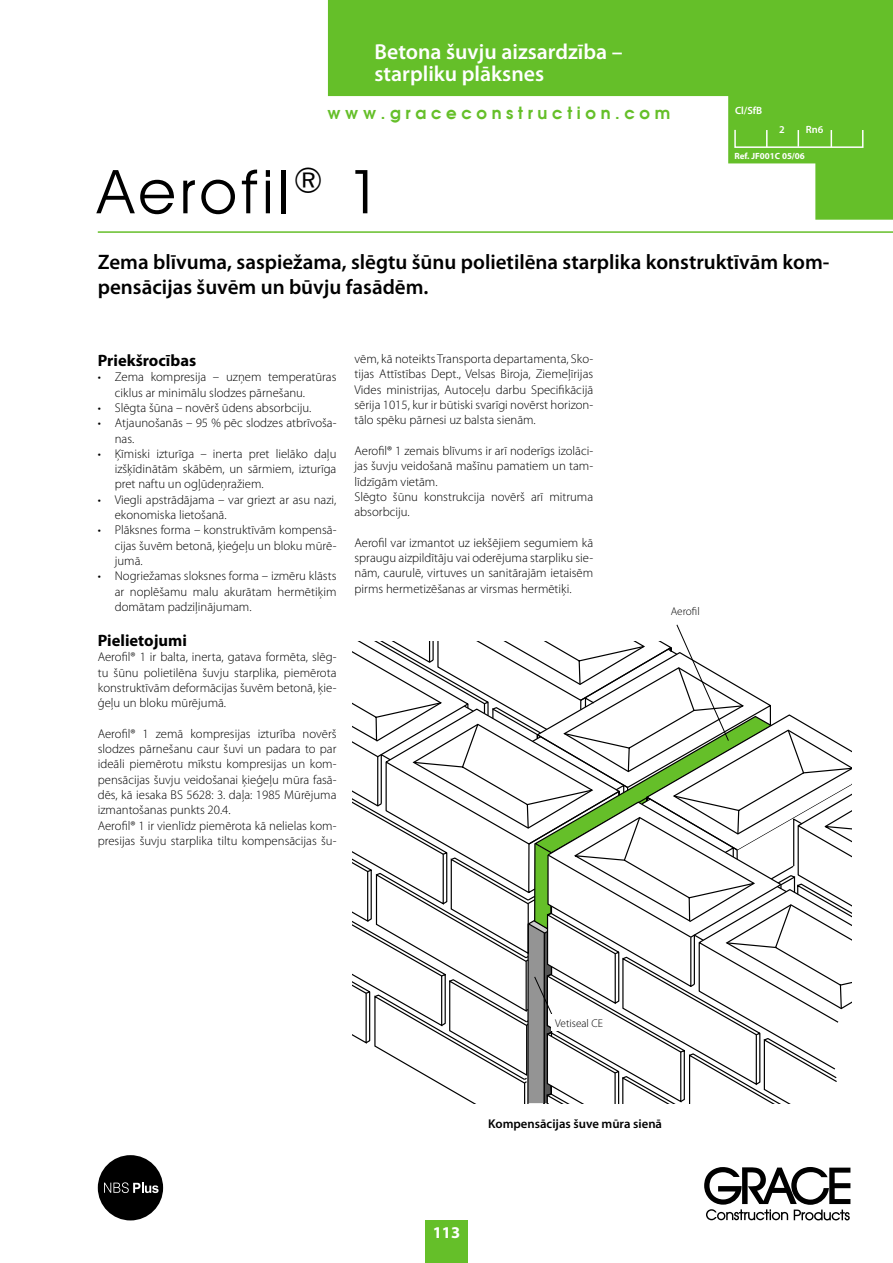
<style>
.page{position:relative;width:893px;height:1263px;background:#fff}
.page>*{position:absolute;margin:0;border:0;box-sizing:border-box;transform-origin:0 0}
.t1{font:60.75px "Avant Garde IT Cby BT";letter-spacing:.075em;color:#000}
.t2{font:600 21.75px/22.4px "Myriad Pro";color:#fff}
.t3{font:600 21px/25.2px "Myriad Pro";color:#000}
.t4{font:700 16.5px "Avangard TM";letter-spacing:.28em;color:#65bf29}
.t5{font:700 16.5px "Myriad Pro";color:#000}
.t6{font:700 16.5px "Myriad Pro";color:#fff}
.t7{font:300 12.75px/15.3px "Myriad Pro";color:#000;text-align:justify}
.t8{font:600 12.75px "Myriad Pro";color:#000}
.t9{font:300 11.25px "Myriad Pro";color:#000}
.t10{font:600 10.5px "Myriad Pro";color:#fff}
.t11{font:700 9px "Myriad Pro";color:#fff}
</style>
<div class="page">
<svg style="left:328px;top:0;width:565px;height:220px;fill:#65bf29"></svg>
<svg style="left:704px;top:1167px;width:146px;height:53px"></svg>
<div style="left:425px;top:1220px;width:43px;height:43px;background:#65bf29"></div>
<svg style="left:353px;top:641px;width:499px;height:462px"></svg>
<svg style="left:534px;top:624px;width:195px;height:395px"></svg>
<hr style="left:98px;top:231px;width:795px;height:2px;background:#65bf29">
<div style="left:734px;top:129px;width:129px;height:19px;border:2px solid #fff"></div>
<svg style="left:766px;top:130px;width:2px;height:17px"></svg>
<svg style="left:798px;top:130px;width:1px;height:17px"></svg>
<svg style="left:831px;top:130px;width:1px;height:17px"></svg>
<div style="left:98px;top:1155px;width:65px;height:65px;background:#000;border-radius:50%"></div>
<svg style="left:104px;top:1182px;width:55px;height:11px"></svg>
<div style="left:551px;top:1014px;width:56px;height:17px;background:#fff"></div>
<h2 class="t2" style="left:374px;top:41px;width:250px">Betona šuvju aizsardzība – starpliku plāksnes</h2>
<p class="t4" style="left:327px;top:104px;width:344px">www.graceconstruction.com</p>
<h1 class="t1" style="left:98px;top:155px;width:285px">Aerofil<sup>®</sup> 1</h1>
<p class="t10" style="left:735px;top:104px;width:29px">Cl/SfB</p>
<p class="t10" style="left:779px;top:124px;width:7px">2</p>
<p class="t10" style="left:806px;top:124px;width:19px">Rn6</p>
<p class="t11" style="left:734px;top:151px;width:72px">Ref. JF001C 05/06</p>
<h3 class="t3" style="left:98px;top:250px;width:733px">Zema blīvuma, saspiežama, slēgtu šūnu polietilēna starplika konstruktīvām kom&shy;pensācijas šuvēm un būvju fasādēm.</h3>
<p class="t5" style="left:98px;top:351px;width:100px">Priekšrocības</p>
<p class="t7" style="left:115px;top:370px;width:223px;text-indent:-17px">• Zema kompresija – uzņem temperatūras ciklus ar minimālu slodzes pārnešanu.</p>
<p class="t7" style="left:98px;top:400px;width:215px">• Slēgta šūna – novērš ūdens absorbciju.</p>
<p class="t7" style="left:115px;top:415px;width:223px;text-indent:-17px">• Atjaunošanās – 95 % pēc slodzes atbrīvoša&shy;nas.</p>
<p class="t7" style="left:115px;top:446px;width:223px;text-indent:-17px">• Ķīmiski izturīga – inerta pret lielāko daļu izšķīdinātām skābēm, un sārmiem, izturīga pret naftu un ogļūdeņražiem.</p>
<p class="t7" style="left:115px;top:492px;width:223px;text-indent:-17px">• Viegli apstrādājama – var griezt ar asu nazi, ekonomiska lietošanā.</p>
<p class="t7" style="left:115px;top:523px;width:223px;text-indent:-17px">• Plāksnes forma – konstruktīvām kompensā&shy;cijas šuvēm betonā, ķieģeļu un bloku mūrē&shy;jumā.</p>
<p class="t7" style="left:115px;top:568px;width:223px;text-indent:-17px">• Nogriežamas sloksnes forma – izmēru klāsts ar noplēšamu malu akurātam hermētiķim domātam padziļinājumam.</p>
<p class="t5" style="left:98px;top:631px;width:91px">Pielietojumi</p>
<p class="t7" style="left:98px;top:649px;width:240px">Aerofil® 1 ir balta, inerta, gatava formēta, slēg&shy;tu šūnu polietilēna šuvju starplika, piemērota konstruktīvām deformācijas šuvēm betonā, ķie&shy;ģeļu un bloku mūrējumā.</p>
<p class="t7" style="left:98px;top:726px;width:240px;text-align:left">Aerofil® 1 zemā kompresijas izturība novērš slodzes pārnešanu caur šuvi un padara to par ideāli piemērotu mīkstu kompresijas un kom&shy;pensācijas šuvju veidošanai ķieģeļu mūra fasā&shy;dēs, kā iesaka BS 5628: 3. daļa: 1985 Mūrējuma izmantošanas punkts 20.4.<br>Aerofil® 1 ir vienlīdz piemērota kā nelielas kom&shy;presijas šuvju starplika tiltu kompensācijas šu-</p>
<p class="t7" style="left:354px;top:351px;width:240px">vēm, kā noteikts Transporta departamenta, Sko&shy;tijas Attīstības Dept., Velsas Biroja, Ziemeļīrijas Vides ministrijas, Autoceļu darbu Specifikācijā sērija 1015, kur ir būtiski svarīgi novērst horizon&shy;tālo spēku pārnesi uz balsta sienām.</p>
<p class="t7" style="left:354px;top:443px;width:240px;text-align:left">Aerofil® 1 zemais blīvums ir arī noderīgs izolāci&shy;jas šuvju veidošanā mašīnu pamatiem un tam&shy;līdzīgām vietām.<br>Slēgto šūnu konstrukcija novērš arī mitruma absorbciju.</p>
<p class="t7" style="left:354px;top:535px;width:240px">Aerofil var izmantot uz iekšējiem segumiem kā spraugu aizpildītāju vai oderējuma starpliku sie&shy;nām, caurulē, virtuves un sanitārajām ietaisēm pirms hermetizēšanas ar virsmas hermētiķi.</p>
<p class="t9" style="left:671px;top:605px;width:30px">Aerofil</p>
<p class="t9" style="left:555px;top:1016px;width:49px">Vetiseal CE</p>
<p class="t8" style="left:488px;top:1117px;width:175px">Kompensācijas šuve mūra sienā</p>
<p class="t6" style="left:433px;top:1223px;width:29px">113</p>
</div>
